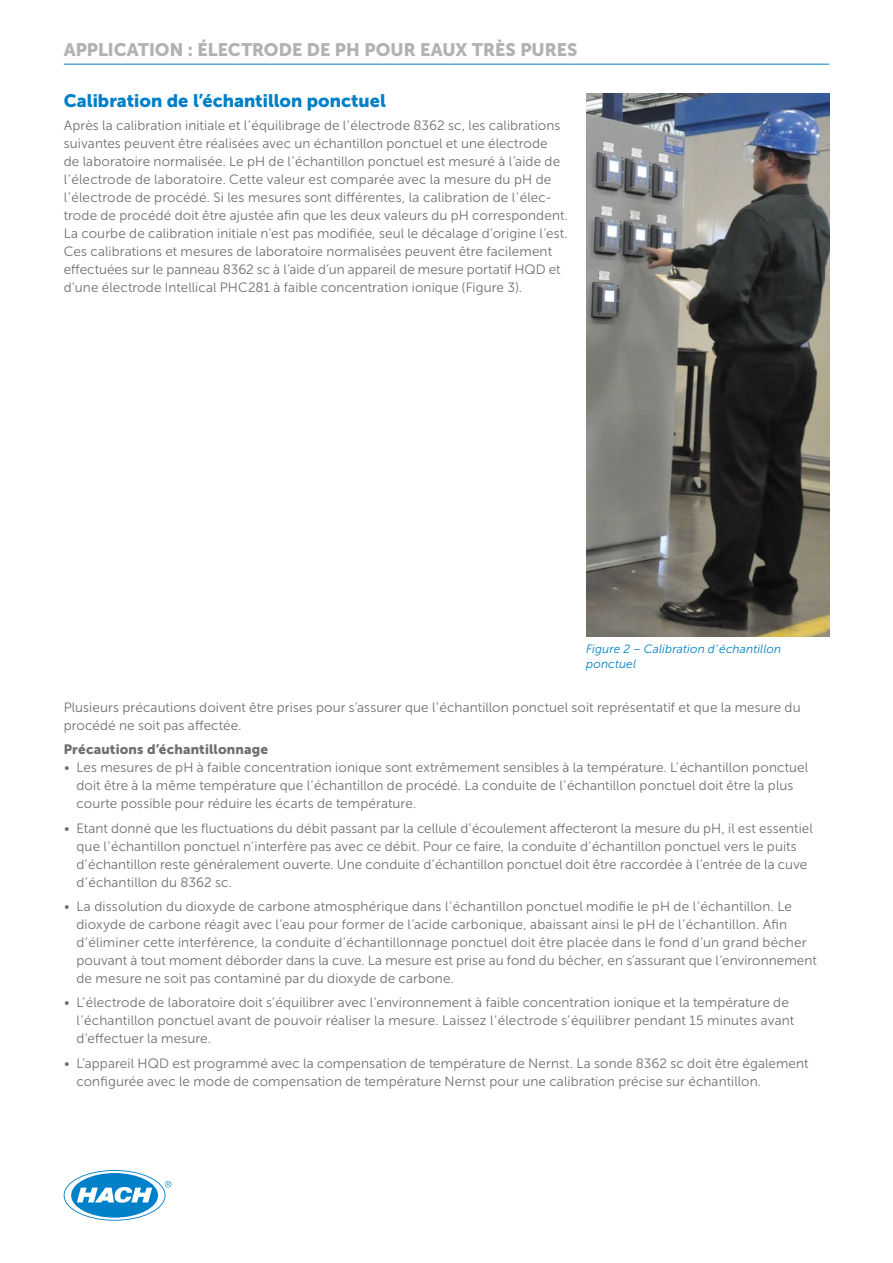
<style>
.page{position:relative;width:893px;height:1263px;background:#fff}
.page>*{position:absolute;margin:0;border:0;box-sizing:border-box;transform-origin:0 0}
.t1{font:18px "Museo Sans Cyrl 900";color:#b1b2b3}
.t2{font:18px "Museo Sans Cyrl 900";color:#0080c8}
.t3{font:13.5px/18px "Museo Sans Cyrl 300";letter-spacing:.01em;color:#6f6f6e}
.t4{font:13.5px "Museo Sans Cyrl 900";letter-spacing:.015em;color:#6f6f6e}
.t5{font:italic 12px/15px "Museo Sans Cyrl 300";letter-spacing:.015em;color:#0080c8}
</style>
<div class="page">
<hr style="left:64px;top:64px;width:765px;height:1px;background:#0080c8">
<img style="left:586px;top:94px;width:243px;height:543px">
<svg style="left:65px;top:1171px;width:106px;height:49px"></svg>
<h1 class="t1" style="left:64px;top:39px;width:515px">APPLICATION : ÉLECTRODE DE PH POUR EAUX TRÈS PURES</h1>
<h1 class="t2" style="left:64px;top:91px;width:324px">Calibration de l’échantillon ponctuel</h1>
<p class="t3" style="left:64px;top:116px;width:506px">Après la calibration initiale et l’équilibrage de l’électrode 8362 sc, les calibrations suivantes peuvent être réalisées avec un échantillon ponctuel et une électrode<br>de laboratoire normalisée. Le pH de l’échantillon ponctuel est mesuré à l’aide de l’électrode de laboratoire. Cette valeur est comparée avec la mesure du pH de l’électrode de procédé. Si les mesures sont différentes, la calibration de l’élec&shy;trode de procédé doit être ajustée afin que les deux valeurs du pH correspondent.<br>La courbe de calibration initiale n’est pas modifiée, seul le décalage d’origine l’est.<br>Ces calibrations et mesures de laboratoire normalisées peuvent être facilement effectuées sur le panneau 8362 sc à l’aide d’un appareil de mesure portatif HQD et d’une électrode Intellical PHC281 à faible concentration ionique (Figure 3).</p>
<p class="t5" style="left:586px;top:642px;width:197px">Figure 2 – Calibration d’échantillon ponctuel</p>
<p class="t3" style="left:64px;top:698px;width:738px">Plusieurs précautions doivent être prises pour s’assurer que l’échantillon ponctuel soit représentatif et que la mesure du procédé ne soit pas affectée.</p>
<p class="t4" style="left:64px;top:742px;width:206px">Précautions d’échantillonnage</p>
<p class="t3" style="left:77px;top:759px;width:733px;text-indent:-13px">• Les mesures de pH à faible concentration ionique sont extrêmement sensibles à la température. L’échantillon ponctuel doit être à la même température que l’échantillon de procédé. La conduite de l’échantillon ponctuel doit être la plus courte possible pour réduire les écarts de température.</p>
<p class="t3" style="left:77px;top:819px;width:738px;text-indent:-13px">• Etant donné que les fluctuations du débit passant par la cellule d’écoulement affecteront la mesure du pH, il est essentiel que l’échantillon ponctuel n’interfère pas avec ce débit. Pour ce faire, la conduite d’échantillon ponctuel vers le puits d’échantillon reste généralement ouverte. Une conduite d’échantillon ponctuel doit être raccordée à l’entrée de la cuve d’échantillon du 8362 sc.</p>
<p class="t3" style="left:77px;top:897px;width:742px;text-indent:-13px">• La dissolution du dioxyde de carbone atmosphérique dans l’échantillon ponctuel modifie le pH de l’échantillon. Le dioxyde de carbone réagit avec l’eau pour former de l’acide carbonique, abaissant ainsi le pH de l’échantillon. Afin d’éliminer cette interférence, la conduite d’échantillonnage ponctuel doit être placée dans le fond d’un grand bécher pouvant à tout moment déborder dans la cuve. La mesure est prise au fond du bécher, en s’assurant que l’environnement de mesure ne soit pas contaminé par du dioxyde de carbone.</p>
<p class="t3" style="left:77px;top:994px;width:719px;text-indent:-13px">• L’électrode de laboratoire doit s’équilibrer avec l’environnement à faible concentration ionique et la température de l’échantillon ponctuel avant de pouvoir réaliser la mesure. Laissez l’électrode s’équilibrer pendant 15 minutes avant d’effectuer la mesure.</p>
<p class="t3" style="left:77px;top:1054px;width:734px;text-indent:-13px">• L’appareil HQD est programmé avec la compensation de température de Nernst. La sonde 8362 sc doit être également configurée avec le mode de compensation de température Nernst pour une calibration précise sur échantillon.</p>
</div>
